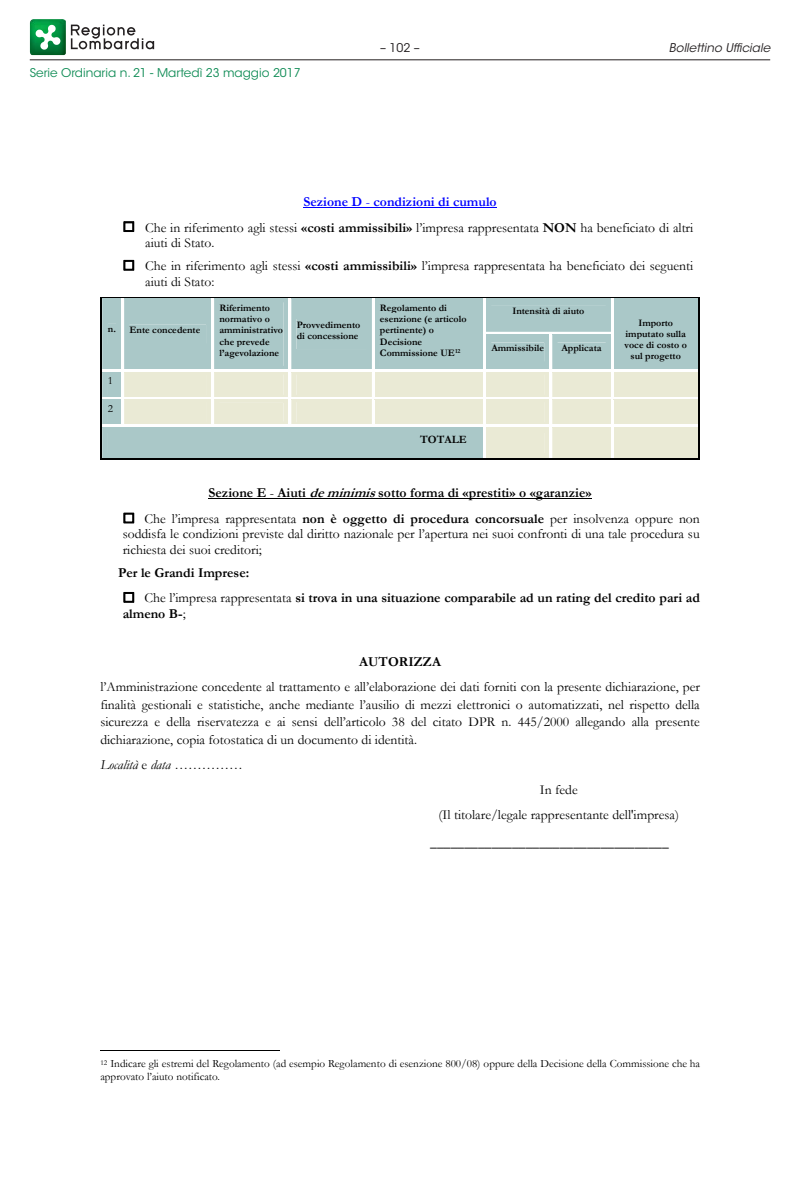
<style>
.page{position:relative;width:800px;height:1182px;background:#fff}
.page>*{position:absolute;margin:0;border:0;box-sizing:border-box;transform-origin:0 0}
.t1{font:13.65px/15.3px "Garamond";color:#000}
.t2{font:700 13.65px/15.3px "Garamond";color:#000}
.t3{font:13.65px "Calibri";color:#000}
.t4{font:700 13.65px "Garamond";color:#00f}
.t5{font:italic 13.65px "Garamond";color:#000}
.t6{font:12px "ITC Avant Garde Std";color:#108c56}
.t7{font:italic 12px "ITC Avant Garde Std";color:#231f20}
.t8{font:12px "ITC Avant Garde Std";color:#231f20}
.t9{font:11.25px/12.6px "Garamond";color:#000}
.t10{font:700 11.25px "Garamond";color:#000}
.t11{font:700 9.9px/11.2px "Garamond";color:#000}
.s1{font-weight:400}
.s2{font-weight:700}
.s3{font-style:italic}
.s4{font-style:normal}
</style>
<div class="page">
<svg style="left:71px;top:25px;width:83px;height:24px"></svg>
<img style="left:30px;top:19px;width:36px;height:36px">
<svg style="left:35px;top:24px;width:26px;height:26px"></svg>
<hr style="left:30px;top:59px;width:740px;height:1px;background:#231f20">
<hr style="left:303px;top:207px;width:193px;height:1px;background:#00f">
<svg style="left:124px;top:221px;width:10px;height:11px"></svg>
<svg style="left:124px;top:260px;width:10px;height:10px"></svg>
<svg style="left:100px;top:297px;width:600px;height:163px;background:#bdcdc5"></svg>
<hr style="left:208px;top:498px;width:383px;height:1px;background:#000">
<svg style="left:124px;top:512px;width:10px;height:11px"></svg>
<svg style="left:124px;top:592px;width:10px;height:10px"></svg>
<hr style="left:100px;top:1050px;width:179px;height:1px;background:#000">
<p class="t6" style="left:30px;top:65px;width:272px">Serie Ordinaria n. 21 - Martedì 23 maggio 2017</p>
<p class="t8" style="left:380px;top:40px;width:41px">– 102 –</p>
<p class="t7" style="left:668px;top:40px;width:103px">Bollettino Ufficiale</p>
<p class="t4" style="left:303px;top:192px;width:195px">Sezione D <span class="s1">-</span> condizioni di cumulo</p>
<p class="t1" style="left:145px;top:219px;width:549px;text-indent:-22px">◻ Che in riferimento agli stessi <span class="s2">«costi ammissibili»</span> l’impresa rappresentata <span class="s2">NON</span> ha beneficiato di altri aiuti di Stato.</p>
<p class="t1" style="left:145px;top:258px;width:549px;text-indent:-22px">◻ Che in riferimento agli stessi <span class="s2">«costi ammissibili»</span> l’impresa rappresentata ha beneficiato dei seguenti aiuti di Stato:</p>
<p class="t11" style="left:108px;top:324px;width:94px">n. Ente concedente</p>
<p class="t9" style="left:108px;top:374px;width:7px">1</p>
<p class="t9" style="left:108px;top:401px;width:7px">2</p>
<p class="t11" style="left:219px;top:302px;width:65px">Riferimento normativo o amministrativo che prevede l’agevolazione</p>
<p class="t11" style="left:296px;top:319px;width:65px">Provvedimento di concessione</p>
<p class="t11" style="left:380px;top:302px;width:88px">Regolamento di esenzione (e articolo pertinente) o<br>Decisione<br>Commissione UE<sup>12</sup></p>
<p class="t11" style="left:512px;top:306px;width:74px">Intensità di aiuto</p>
<p class="t11" style="left:491px;top:342px;width:54px">Ammissibile</p>
<p class="t11" style="left:561px;top:342px;width:42px">Applicata</p>
<p class="t10" style="left:420px;top:431px;width:48px">TOTALE</p>
<p class="t11" style="left:624px;top:317px;width:64px;text-align:center">Importo imputato sulla voce di costo o sul progetto</p>
<p class="t2" style="left:208px;top:485px;width:384px">Sezione E <span class="s1">-</span> Aiuti <span class="s3">deminimis</span>sotto forma di «prestiti» o «garanzie»</p>
<p class="t1" style="left:123px;top:510px;width:578px;text-align:justify">◻ Che l’impresa rappresentata <span class="s2">non è oggetto di procedura concorsuale</span> per insolvenza oppure non soddisfa le condizioni previste dal diritto nazionale per l’apertura nei suoi confronti di una tale procedura su richiesta dei suoi creditori;</p>
<p class="t2" style="left:118px;top:564px;width:133px">Per le Grandi Imprese:</p>
<p class="t2" style="left:123px;top:590px;width:578px">◻ <span class="s1">Che l’impresa rappresentata</span> si trova in una situazione comparabile ad un rating del credito pari ad almeno B-<span class="s1">;</span></p>
<p class="t1" style="left:100px;top:648px;width:601px;line-height:25.2px;text-align:center"><span class="s2">AUTORIZZA<br></span>l’Amministrazione concedente al trattamento e all’elaborazione dei dati forniti con la presente dichiarazione, per</p>
<p class="t1" style="left:100px;top:695px;width:601px;line-height:17.7px;text-align:justify">finalità gestionali e statistiche, anche mediante l’ausilio di mezzi elettronici o automatizzati, nel rispetto della sicurezza e della riservatezza e ai sensi dell’articolo 38 del citato DPR n. 445/2000 allegando alla presente dichiarazione, copia fotostatica di un documento di identità.</p>
<p class="t5" style="left:100px;top:755px;width:144px">Località <span class="s4">e</span> data <span class="s4">……………</span></p>
<p class="t1" style="left:438px;top:777px;width:242px;line-height:25.2px;text-align:center">In fede<br>(Il titolare/legale rappresentante dell'impresa)</p>
<p class="t3" style="left:430px;top:832px;width:240px">___________________________________</p>
<p class="t9" style="left:100px;top:1056px;width:601px"><sup>12</sup> Indicare gli estremi del Regolamento (ad esempio Regolamento di esenzione 800/08) oppure della Decisione della Commissione che ha approvato l’aiuto notificato.</p>
</div>
